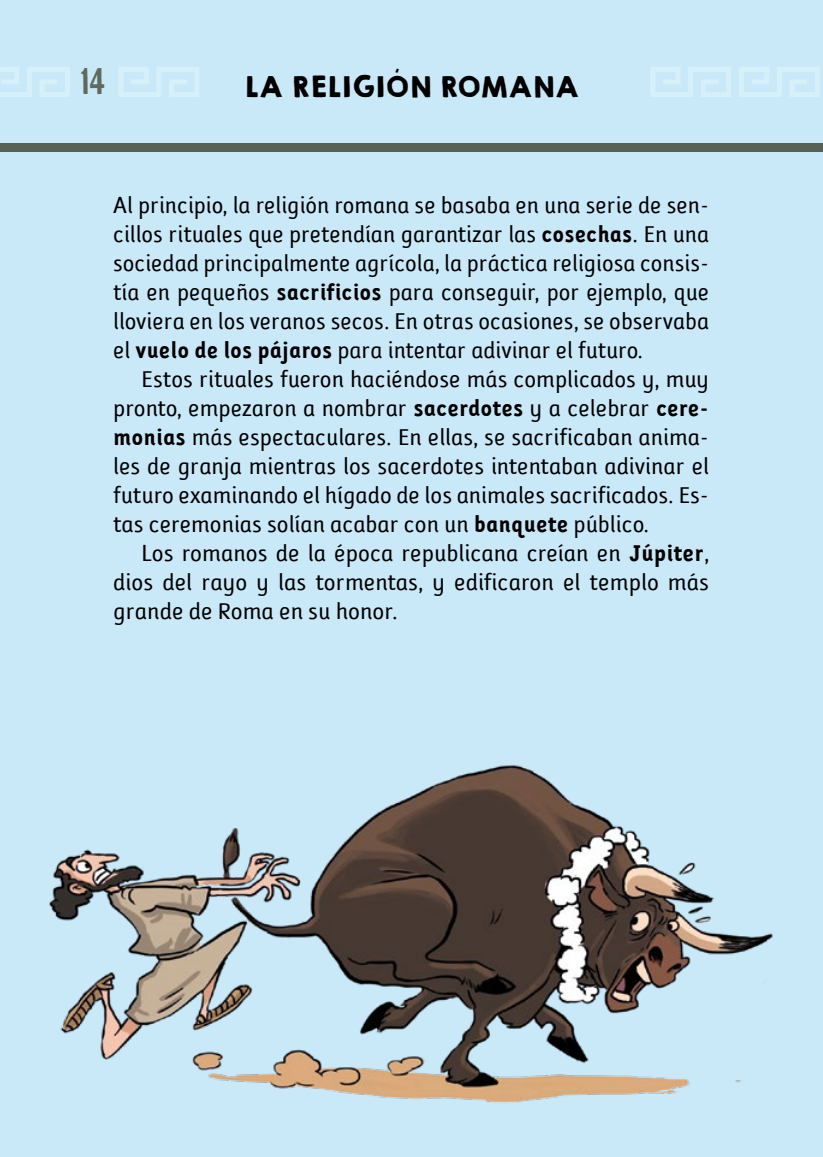
<style>
.page{position:relative;width:823px;height:1157px;background:#fff}
.page>*{position:absolute;margin:0;border:0;box-sizing:border-box;transform-origin:0 0}
.t1{font:36px "Kipp No 1";color:#5f6a5d}
.t2{font:26px "KGHAPPY Solid";color:#000}
.t3{font:24px/29px "Folder";color:#000;text-align:justify}
.s1{font-weight:700}
</style>
<div class="page">
<div style="left:0;top:0;width:822px;height:1157px;background:#c9e8f8"></div>
<div style="left:0;top:143px;width:822px;height:9px;background:#566054"></div>
<svg style="left:119px;top:67px;width:80px;height:30px"></svg>
<svg style="left:0;top:67px;width:70px;height:30px"></svg>
<svg style="left:739px;top:67px;width:80px;height:30px"></svg>
<svg style="left:651px;top:67px;width:79px;height:30px"></svg>
<img style="left:49px;top:765px;width:724px;height:338px">
<h1 class="t1" style="left:81px;top:59px;width:26px">14</h1>
<p class="t2" style="left:244px;top:67px;width:336px">LA RELIGIÓN ROMANA</p>
<p class="t3" style="left:113px;top:191px;width:597px">Al principio, la religión romana se basaba en una serie de sen&shy;cillos rituales que pretendían garantizar las <span class="s1">cosechas</span>. En una sociedad principalmente agrícola, la práctica religiosa consis&shy;tía en pequeños <span class="s1">sacrificios</span> para conseguir, por ejemplo, que lloviera en los veranos secos. En otras ocasiones, se observaba el <span class="s1">vuelo de los pájaros</span> para intentar adivinar el futuro.</p>
<p class="t3" style="left:113px;top:365px;width:597px;text-indent:28px">Estos rituales fueron haciéndose más complicados y, muy pronto, empezaron a nombrar <span class="s1">sacerdotes</span> y a celebrar <span class="s1">cere&shy;monias</span> más espectaculares. En ellas, se sacrificaban anima&shy;les de granja mientras los sacerdotes intentaban adivinar el futuro examinando el hígado de los animales sacrificados. Es&shy;tas ceremonias solían acabar con un <span class="s1">banquete</span> público.</p>
<p class="t3" style="left:113px;top:539px;width:597px;text-indent:28px">Los romanos de la época republicana creían en <span class="s1">Júpiter</span>, dios del rayo y las tormentas, y edificaron el templo más grande de Roma en su honor.</p>
</div>
